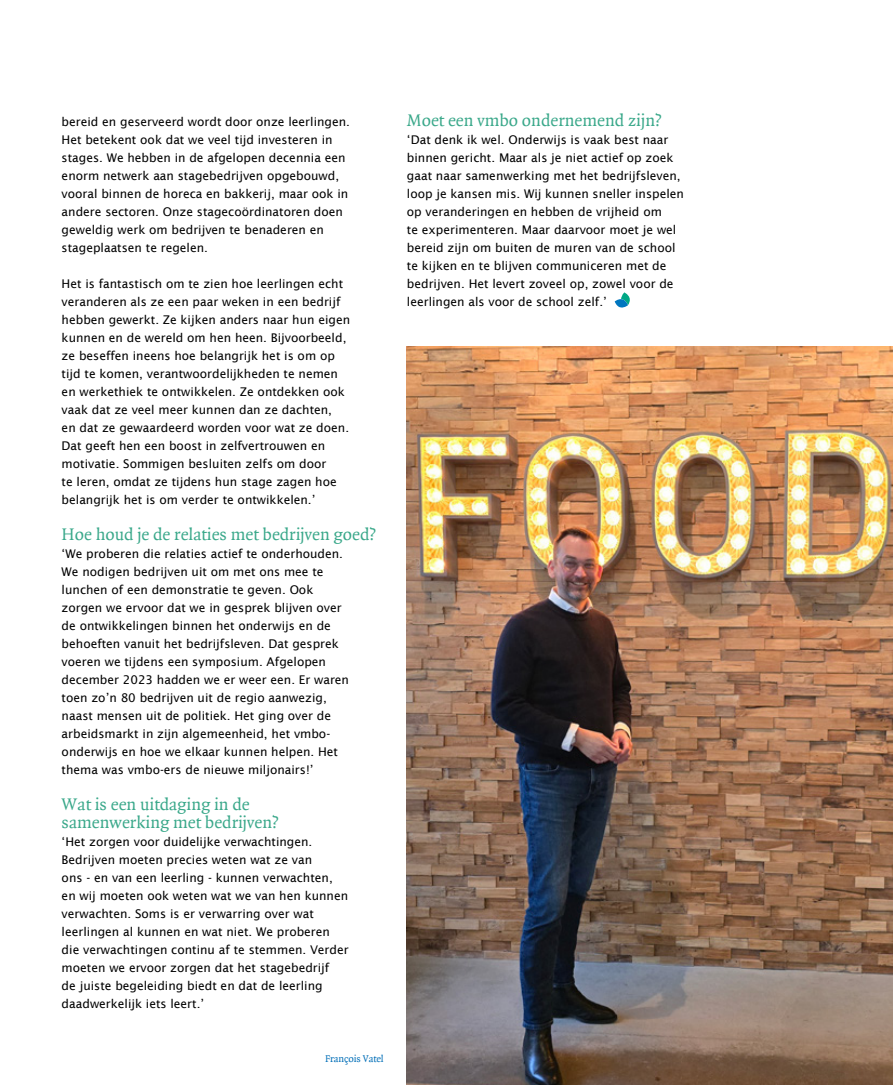
<style>
.page{position:relative;width:893px;height:1085px;background:#fff}
.page>*{position:absolute;margin:0;border:0;box-sizing:border-box;transform-origin:0 0}
.t1{font:18px/18px "Quadraat";color:#3aa88a}
.t2{font:12px/18px "Lucida Sans";color:#000}
.t3{font:10.5px "Quadraat";letter-spacing:-.01em;color:#006eb7}
</style>
<div class="page">
<svg style="left:615px;top:292px;width:15px;height:15px"></svg>
<img style="left:406px;top:346px;width:487px;height:738px">
<p class="t2" style="left:62px;top:112px;width:290px">bereid en geserveerd wordt door onze leerlingen.<br>Het betekent ook dat we veel tijd investeren in stages. We hebben in de afgelopen decennia een enorm netwerk aan stagebedrijven opgebouwd, vooral binnen de horeca en bakkerij, maar ook in andere sectoren. Onze stagecoördinatoren doen geweldig werk om bedrijven te benaderen en stageplaatsen te regelen.</p>
<p class="t2" style="left:62px;top:274px;width:290px">Het is fantastisch om te zien hoe leerlingen echt veranderen als ze een paar weken in een bedrijf hebben gewerkt. Ze kijken anders naar hun eigen kunnen en de wereld om hen heen. Bijvoorbeeld, ze beseffen ineens hoe belangrijk het is om op tijd te komen, verantwoordelijkheden te nemen en werkethiek te ontwikkelen. Ze ontdekken ook vaak dat ze veel meer kunnen dan ze dachten,<br>en dat ze gewaardeerd worden voor wat ze doen.<br>Dat geeft hen een boost in zelfvertrouwen en motivatie. Sommigen besluiten zelfs om door<br>te leren, omdat ze tijdens hun stage zagen hoe belangrijk het is om verder te ontwikkelen.’</p>
<h1 class="t1" style="left:62px;top:526px;width:316px">Hoe houd je de relaties met bedrijven goed?</h1>
<p class="t2" style="left:62px;top:544px;width:289px">‘We proberen die relaties actief te onderhouden.<br>We nodigen bedrijven uit om met ons mee te lunchen of een demonstratie te geven. Ook zorgen we ervoor dat we in gesprek blijven over de ontwikkelingen binnen het onderwijs en de behoeften vanuit het bedrijfsleven. Dat gesprek voeren we tijdens een symposium. Afgelopen december 2023 hadden we er weer een. Er waren toen zo’n 80 bedrijven uit de regio aanwezig, naast mensen uit de politiek. Het ging over de arbeidsmarkt in zijn algemeenheid, het vmbo&shy;onderwijs en hoe we elkaar kunnen helpen. Het thema was vmbo-ers de nieuwe miljonairs!’</p>
<h1 class="t1" style="left:62px;top:796px;width:219px">Wat is een uitdaging in de samenwerking met bedrijven?</h1>
<p class="t2" style="left:62px;top:832px;width:289px">‘Het zorgen voor duidelijke verwachtingen.<br>Bedrijven moeten precies weten wat ze van<br>ons - en van een leerling - kunnen verwachten, en wij moeten ook weten wat we van hen kunnen verwachten. Soms is er verwarring over wat leerlingen al kunnen en wat niet. We proberen die verwachtingen continu af te stemmen. Verder moeten we ervoor zorgen dat het stagebedrijf<br>de juiste begeleiding biedt en dat de leerling daadwerkelijk iets leert.’</p>
<p class="t3" style="left:325px;top:1053px;width:60px">François Vatel</p>
<h1 class="t1" style="left:407px;top:112px;width:256px">Moet een vmbo ondernemend zijn?</h1>
<p class="t2" style="left:407px;top:130px;width:279px">‘Dat denk ik wel. Onderwijs is vaak best naar binnen gericht. Maar als je niet actief op zoek gaat naar samenwerking met het bedrijfsleven, loop je kansen mis. Wij kunnen sneller inspelen op veranderingen en hebben de vrijheid om<br>te experimenteren. Maar daarvoor moet je wel bereid zijn om buiten de muren van de school te kijken en te blijven communiceren met de bedrijven. Het levert zoveel op, zowel voor de leerlingen als voor de school zelf.’</p>
</div>
